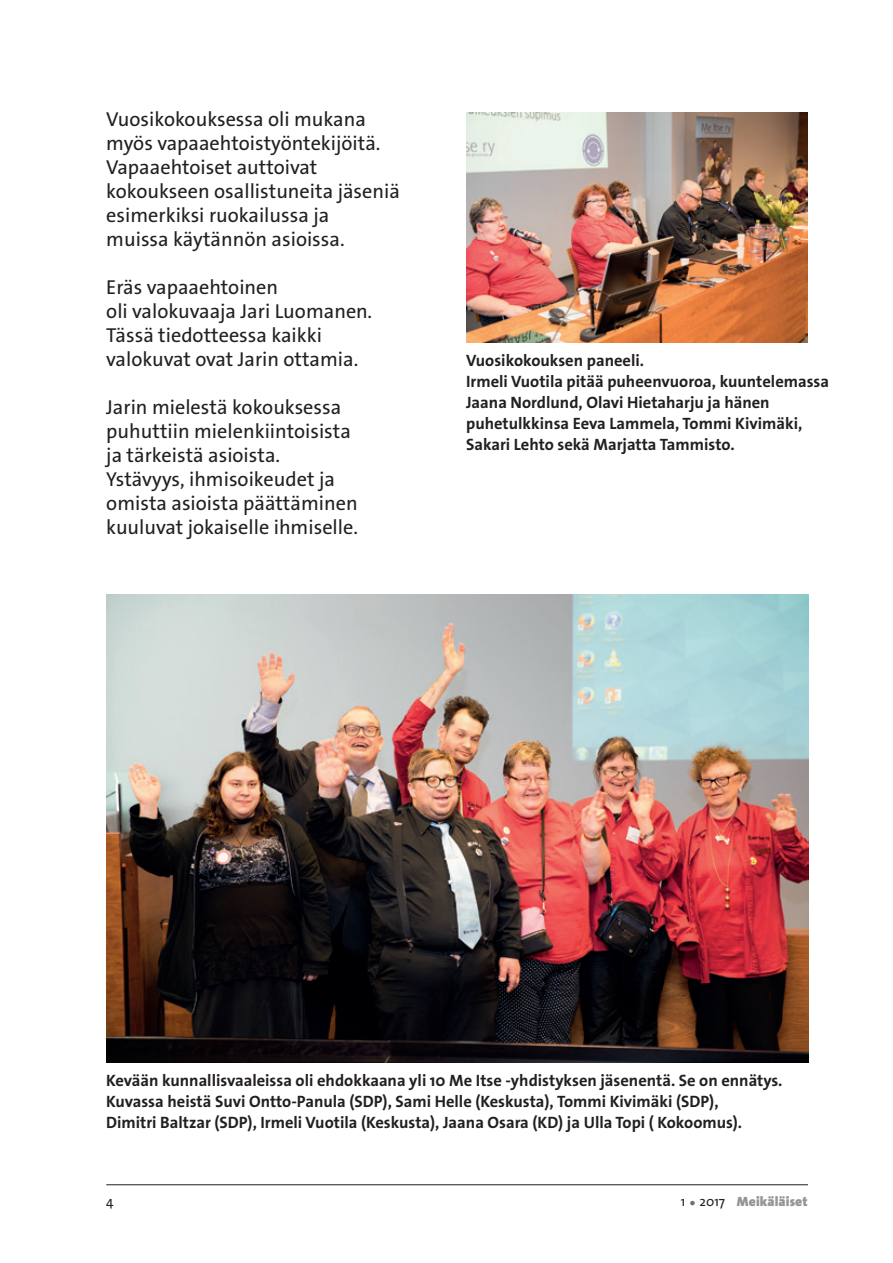
<style>
.page{position:relative;width:893px;height:1263px;background:#fff}
.page>*{position:absolute;margin:0;border:0;box-sizing:border-box;transform-origin:0 0}
.t1{font:36px "The Sans Os F";color:#6c6d70}
.The_Sans_13_16{font:20.25px/24px "The Sans Os F";color:#231f20}
.kuvateksti{font:700 16.5px/21px "The Sans Os F";color:#231f20}
.t2{font:900 13.5px "The Sans Os F";letter-spacing:.01em;color:#939598}
.t3{font:13.5px "The Sans Os F";color:#231f20}
.s1{font-weight:400;color:#231f20}
</style>
<div class="page">
<hr style="left:106px;top:1184px;width:702px;height:1px;background:#231f20">
<img style="left:106px;top:594px;width:702px;height:468px">
<img style="left:466px;top:113px;width:341px;height:229px">
<p class="The_Sans_13_16" style="left:106px;top:107px;width:261px">Vuosikokouksessa oli mukana</p>
<p class="The_Sans_13_16" style="left:106px;top:131px;width:276px">myös vapaaehtoistyöntekijöitä.</p>
<p class="The_Sans_13_16" style="left:106px;top:155px;width:213px">Vapaaehtoiset auttoivat</p>
<p class="The_Sans_13_16" style="left:106px;top:179px;width:295px">kokoukseen osallistuneita jäseniä esimerkiksi ruokailussa ja</p>
<p class="The_Sans_13_16" style="left:106px;top:227px;width:240px">muissa käytännön asioissa.</p>
<p class="The_Sans_13_16" style="left:106px;top:275px;width:173px">Eräs vapaaehtoinen</p>
<p class="The_Sans_13_16" style="left:106px;top:299px;width:267px">oli valokuvaaja Jari Luomanen.</p>
<p class="The_Sans_13_16" style="left:106px;top:323px;width:217px">Tässä tiedotteessa kaikki</p>
<p class="The_Sans_13_16" style="left:106px;top:347px;width:254px">valokuvat ovat Jarin ottamia.</p>
<p class="The_Sans_13_16" style="left:106px;top:395px;width:237px">Jarin mielestä kokouksessa</p>
<p class="The_Sans_13_16" style="left:106px;top:419px;width:246px">puhuttiin mielenkiintoisista</p>
<p class="The_Sans_13_16" style="left:106px;top:443px;width:175px">ja tärkeistä asioista.</p>
<p class="The_Sans_13_16" style="left:106px;top:467px;width:230px">Ystävyys, ihmisoikeudet ja</p>
<p class="The_Sans_13_16" style="left:106px;top:491px;width:253px">omista asioista päättäminen</p>
<p class="The_Sans_13_16" style="left:106px;top:515px;width:253px">kuuluvat jokaiselle ihmiselle.</p>
<p class="kuvateksti" style="left:466px;top:350px;width:365px">Vuosikokouksen paneeli.<br>Irmeli Vuotila pitää puheenvuoroa, kuuntelemassa Jaana Nordlund, Olavi Hietaharju ja hänen puhetulkkinsa Eeva Lammela, Tommi Kivimäki, Sakari Lehto sekä Marjatta Tammisto.</p>
<p class="kuvateksti" style="left:106px;top:1070px;width:678px">Kevään kunnallisvaaleissa oli ehdokkaana yli 10 Me Itse -yhdistyksen jäsenentä. Se on ennätys.<br>Kuvassa heistä Suvi Ontto-Panula (SDP), Sami Helle (Keskusta), Tommi Kivimäki (SDP),<br>Dimitri Baltzar (SDP), Irmeli Vuotila (Keskusta), Jaana Osara (KD) ja Ulla Topi ( Kokoomus).</p>
<p class="t3" style="left:106px;top:1193px;width:9px">4</p>
<p class="t3" style="left:681px;top:1193px;width:6px">1</p>
<h1 class="t1" style="left:688px;top:1169px;width:10px">.</h1>
<p class="t2" style="left:700px;top:1193px;width:110px"><span class="s1">2017</span> Meikäläiset</p>
</div>
